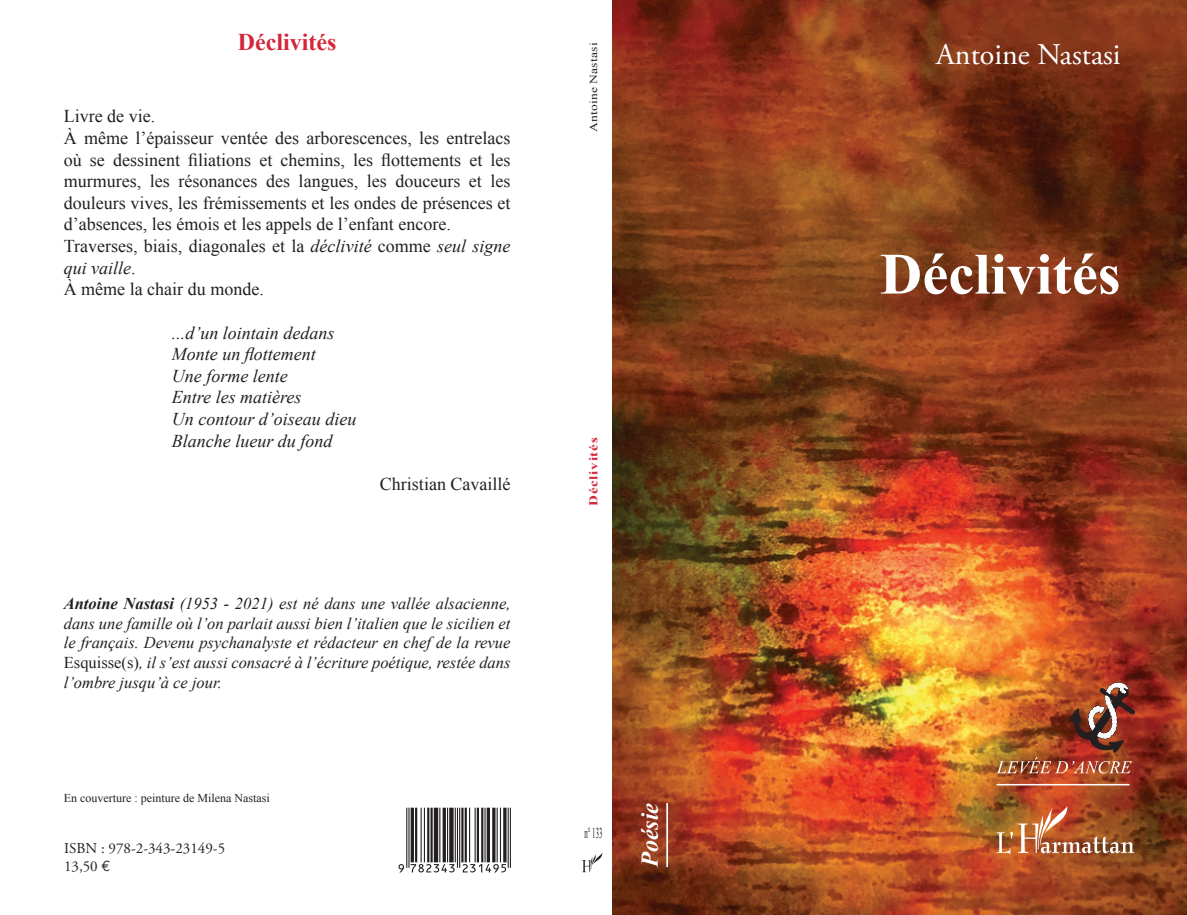
<style>
.page{position:relative;width:1187px;height:915px;background:#fff}
.page>*{position:absolute;margin:0;border:0;box-sizing:border-box;transform-origin:0 0}
.t1{font:700 58.5px "Times New Roman";color:#fff}
.t2{font:30px "Adobe Garamond Pro";color:#fff}
.t3{font:700 24px "Times New Roman";color:#d62639}
.t4{font:italic 700 24px "Times New Roman";color:#fff}
.t5{font:18px/21.6px "Times New Roman";color:#231f20}
.t6{font:italic 18px/21.6px "Times New Roman";color:#231f20}
.t7{font:italic 16.5px/19.8px "Times New Roman";color:#231f20;text-align:justify}
.t8{font:15px/18px "Adobe Garamond Pro";color:#231f20}
.t9{font:15px "Times New Roman";color:#231f20;scale:.45 1}
.t10{font:12px "Times New Roman";color:#231f20}
.t11{font:700 12px "Times New Roman";letter-spacing:.045em;color:#d62639;scale:1.25 1}
.t12{font:10.8px "Times New Roman";letter-spacing:.02em;color:#231f20;scale:1.25 1}
.s1{font-style:italic}
.s2{font-weight:700}
.s3{font-style:normal}
.s4{font-family:"Euro Mono Std"}
</style>
<div class="page">
<img style="left:612px;top:0;width:574px;height:914px">
<img style="left:996px;top:681px;width:138px;height:92px">
<hr style="left:996px;top:783px;width:133px;height:2px;background:#fff">
<img style="left:996px;top:805px;width:138px;height:49px">
<svg style="left:407px;top:807px;width:103px;height:63px"></svg>
<svg style="left:582px;top:853px;width:20px;height:18px"></svg>
<hr style="left:666px;top:802px;width:2px;height:64px;background:#fff">
<hr style="left:510px;top:807px;width:1px;height:60px;background:#231f20">
<hr style="left:507px;top:807px;width:1px;height:60px;background:#231f20">
<hr style="left:503px;top:807px;width:3px;height:55px;background:#231f20">
<hr style="left:500px;top:807px;width:1px;height:55px;background:#231f20">
<hr style="left:496px;top:807px;width:1px;height:55px;background:#231f20">
<hr style="left:492px;top:807px;width:3px;height:55px;background:#231f20">
<svg style="left:486px;top:807px;width:4px;height:55px"></svg>
<hr style="left:484px;top:807px;width:1px;height:55px;background:#231f20">
<hr style="left:481px;top:807px;width:2px;height:55px;background:#231f20">
<hr style="left:477px;top:807px;width:2px;height:55px;background:#231f20">
<hr style="left:474px;top:807px;width:1px;height:55px;background:#231f20">
<hr style="left:469px;top:807px;width:1px;height:55px;background:#231f20">
<hr style="left:464px;top:807px;width:3px;height:55px;background:#231f20">
<hr style="left:461px;top:807px;width:2px;height:55px;background:#231f20">
<hr style="left:459px;top:807px;width:1px;height:60px;background:#231f20">
<hr style="left:457px;top:807px;width:1px;height:60px;background:#231f20">
<hr style="left:454px;top:807px;width:2px;height:55px;background:#231f20">
<svg style="left:449px;top:807px;width:4px;height:55px"></svg>
<hr style="left:447px;top:807px;width:1px;height:55px;background:#231f20">
<svg style="left:442px;top:807px;width:4px;height:55px"></svg>
<hr style="left:439px;top:807px;width:1px;height:55px;background:#231f20">
<hr style="left:434px;top:807px;width:4px;height:55px;background:#231f20">
<hr style="left:430px;top:807px;width:2px;height:55px;background:#231f20">
<hr style="left:427px;top:807px;width:2px;height:55px;background:#231f20">
<hr style="left:424px;top:807px;width:1px;height:55px;background:#231f20">
<hr style="left:420px;top:807px;width:1px;height:55px;background:#231f20">
<hr style="left:415px;top:807px;width:2px;height:55px;background:#231f20">
<svg style="left:410px;top:807px;width:4px;height:55px"></svg>
<hr style="left:408px;top:807px;width:1px;height:60px;background:#231f20">
<hr style="left:406px;top:807px;width:1px;height:60px;background:#231f20">
<svg style="left:398px;top:863px;width:108px;height:9px"></svg>
<h3 class="t3" style="left:238px;top:26px;width:100px">Déclivités</h3>
<p class="t5" style="left:64px;top:105px;width:448px">Livre de vie.<br>À même l’épaisseur ventée des arborescences, les entrelacs où se dessinent filiations et chemins, les flottements et les murmures, les résonances des langues, les douceurs et les douleurs vives, les frémissements et les ondes de présences et d’absences, les émois et les appels de l’enfant encore.<br>Traverses, biais, diagonales et la <span class="s1">déclivité</span> comme <span class="s1">seul signe qui vaille</span>.<br>À même la chair du monde.</p>
<p class="t6" style="left:172px;top:321px;width:186px">...d’un lointain dedans<br>Monte un flottement<br>Une forme lente<br>Entre les matières<br>Un contour d’oiseau dieu<br>Blanche lueur du fond</p>
<p class="t5" style="left:380px;top:472px;width:132px">Christian Cavaillé</p>
<p class="t7" style="left:64px;top:592px;width:448px"><span class="s2">Antoine Nastasi</span> (1953 - 2021) est né dans une vallée alsacienne, dans une famille où l’on parlait aussi bien l’italien que le sicilien et le français. Devenu psychanalyste et rédacteur en chef de la revue <span class="s3">Esquisse(s)</span>, il s’est aussi consacré à l’écriture poétique, restée dans l’ombre jusqu’à ce jour.</p>
<p class="t10" style="left:64px;top:789px;width:207px">En couverture : peinture de Milena Nastasi</p>
<p class="t8" style="left:64px;top:839px;width:163px">ISBN : 978-2-343-23149-5<br>13,50 <span class="s4">€</span></p>
<p class="t12" style="left:586px;top:132px;width:73px;rotate:-90deg">Antoine Nastasi</p>
<p class="t11" style="left:585px;top:505px;width:56px;rotate:-90deg">Déclivités</p>
<p class="t9" style="left:584px;top:822px;width:41px">n° 133</p>
<h3 class="t4" style="left:633px;top:866px;width:65px;rotate:-90deg">Poésie</h3>
<h2 class="t2" style="left:936px;top:37px;width:186px">Antoine Nastasi</h2>
<h1 class="t1" style="left:880px;top:233px;width:242px">Déclivités</h1>
</div>
